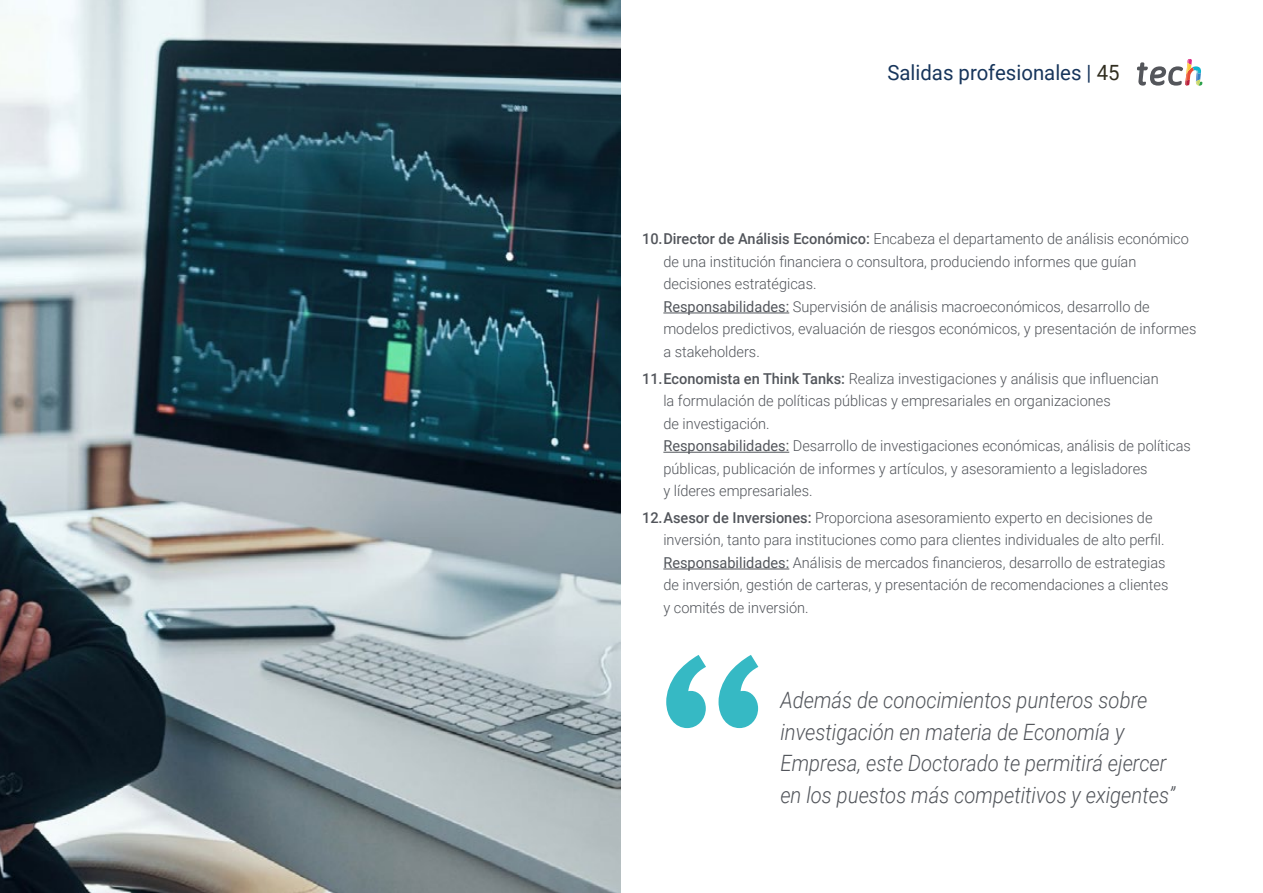
<style>
.page{position:relative;width:1263px;height:893px;background:#fff}
.page>*{position:absolute;margin:0;border:0;box-sizing:border-box;transform-origin:0 0}
.t1{font:italic 300 22.5px/31.5px "Roboto";color:#52555b;scale:.9 1}
.t2{font:21px "Roboto";color:#17355b}
.t3{font:300 15px/22.5px "Roboto";color:#52555b}
.s1{color:#312e20}
.s2{font-weight:500}
.s3{font-weight:400}
</style>
<div class="page">
<hr style="left:663px;top:313px;width:126px;height:1px;background:#52555b">
<hr style="left:663px;top:452px;width:126px;height:1px;background:#52555b">
<hr style="left:663px;top:569px;width:126px;height:1px;background:#52555b">
<svg style="left:666px;top:655px;width:92px;height:73px"></svg>
<svg style="left:1137px;top:59px;width:65px;height:27px"></svg>
<img style="left:0;top:0;width:621px;height:893px">
<h2 class="t2" style="left:887px;top:57px;width:234px">Salidas profesionales | <span class="s1">45</span></h2>
<p class="t3" style="left:663px;top:227px;width:535px;text-indent:-21px"><span class="s2">10.Director de Análisis Económico:</span> Encabeza el departamento de análisis económico de una institución financiera o consultora, produciendo informes que guían decisiones estratégicas.<br><span class="s3">Responsabilidades:</span> Supervisión de análisis macroeconómicos, desarrollo de modelos predictivos, evaluación de riesgos económicos, y presentación de informes a stakeholders.</p>
<p class="t3" style="left:663px;top:366px;width:529px;text-indent:-21px"><span class="s2">11.Economista en Think Tanks:</span> Realiza investigaciones y análisis que influencian<br>la formulación de políticas públicas y empresariales en organizaciones<br>de investigación.<br><span class="s3">Responsabilidades:</span> Desarrollo de investigaciones económicas, análisis de políticas públicas, publicación de informes y artículos, y asesoramiento a legisladores<br>y líderes empresariales.</p>
<p class="t3" style="left:663px;top:506px;width:506px;text-indent:-21px"><span class="s2">12.Asesor de Inversiones:</span> Proporciona asesoramiento experto en decisiones de inversión, tanto para instituciones como para clientes individuales de alto perfil.<br><span class="s3">Responsabilidades:</span> Análisis de mercados financieros, desarrollo de estrategias de inversión, gestión de carteras, y presentación de recomendaciones a clientes y comités de inversión.</p>
<h1 class="t1" style="left:780px;top:684px;width:440px">Además de conocimientos punteros sobre investigación en materia de Economía y Empresa, este Doctorado te permitirá ejercer en los puestos más competitivos y exigentes”</h1>
</div>
